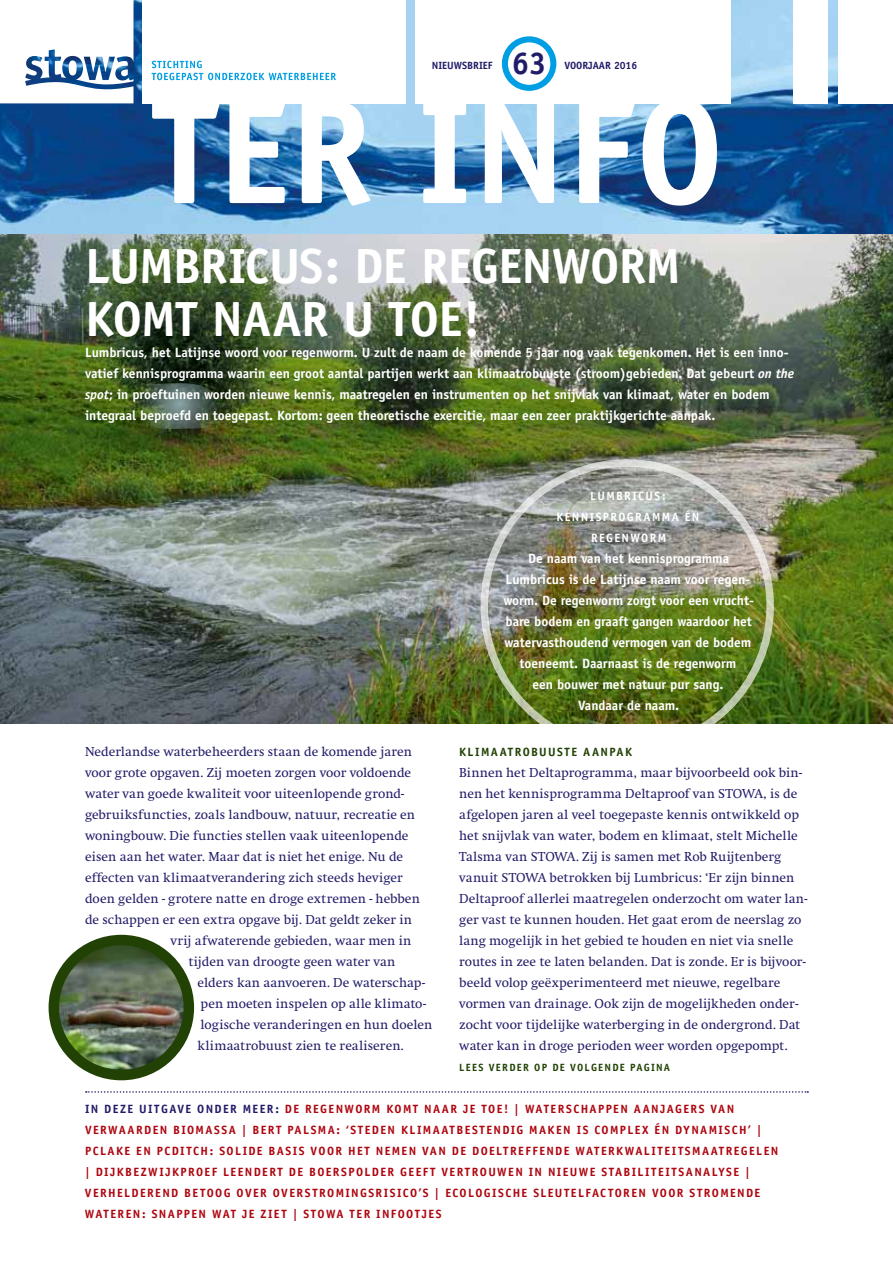
<style>
.page{position:relative;width:893px;height:1263px;background:#fff}
.page>*{position:absolute;margin:0;border:0;box-sizing:border-box;transform-origin:0 0}
.t1{font:700 49.5px "Officina Sans";letter-spacing:-.01em;color:#fff}
.t2{font:700 31.5px "Officina Sans";color:#211c68}
.t3{font:13.5px/21px "Swift";letter-spacing:.005em;color:#211c68}
.t4{font:700 13.5px/21px "Officina Sans";letter-spacing:-.005em;color:#fff;text-align:center}
.t5{font:700 12px "Officina Sans";letter-spacing:.115em;color:#ae050f}
.t6{font:700 12px/21px "Officina Sans";letter-spacing:.115em;color:#fff}
.t7{font:700 12px "Officina Sans";letter-spacing:.11em;color:#214204}
.t8{font:700 12px "Officina Sans";letter-spacing:.125em;color:#211c68}
.t9{font:700 10.5px "Officina Sans";letter-spacing:.12em;color:#214204}
.t10{font:700 10.5px "Officina Sans";letter-spacing:-.005em;color:#211c68}
.s1{font-style:italic}
.s2{color:#211c68}
</style>
<div class="page">
<svg style="left:86px;top:1091px;width:722px;height:2px"></svg>
<img style="left:0;top:234px;width:893px;height:490px">
<img style="left:0;top:0;width:893px;height:234px">
<div style="left:415px;top:0;width:315px;height:103px;background:#fff"></div>
<div style="left:793px;top:0;width:35px;height:103px;background:#fff"></div>
<div style="left:838px;top:0;width:55px;height:103px;background:#fff"></div>
<div style="left:142px;top:0;width:264px;height:103px;background:#fff"></div>
<svg style="left:0;top:0;width:133px;height:103px"></svg>
<div style="left:69px;top:60px;width:8px;height:15px;background:#fff;border-radius:50%"></div>
<svg style="left:152px;top:103px;width:68px;height:100px"></svg>
<svg style="left:229px;top:103px;width:56px;height:100px"></svg>
<svg style="left:302px;top:103px;width:68px;height:103px"></svg>
<svg style="left:423px;top:103px;width:43px;height:100px"></svg>
<svg style="left:485px;top:103px;width:69px;height:100px"></svg>
<svg style="left:579px;top:103px;width:56px;height:100px"></svg>
<svg style="left:643px;top:103px;width:74px;height:103px"></svg>
<div style="left:502px;top:36px;width:54px;height:55px;border:6px solid #009ee3;border-radius:50%"></div>
<svg style="left:152px;top:61px;width:184px;height:19px"></svg>
<img style="left:54px;top:940px;width:135px;height:135px;border-radius:68px">
<div style="left:49px;top:935px;width:145px;height:145px;border:10px solid #214204;border-radius:50%"></div>
<div style="left:480px;top:459px;width:294px;height:294px;border:8px solid #fff;border-radius:50%"></div>
<svg style="left:134px;top:376px;width:89px;height:54px;background:#445741"></svg>
<p class="t10" style="left:432px;top:59px;width:62px">NIEUWSBRIEF</p>
<h2 class="t2" style="left:512px;top:43px;width:36px">63</h2>
<p class="t10" style="left:564px;top:59px;width:74px">voorjaar 2016</p>
<h1 class="t1" style="left:85px;top:236px;width:167px">Lumbricus</h1>
<h1 class="t1" style="left:325px;top:236px;width:228px">: de regenwo</h1>
<h1 class="t1" style="left:619px;top:236px;width:64px">rm</h1>
<h1 class="t1" style="left:85px;top:288px;width:397px">komtnaar utoe!</h1>
<p class="t4" style="left:85px;top:342px;width:710px;text-align:left">Lumbricus, het Latijnse woord voor regenworm. U zult de naam de komende 5 jaar nog vaak tegenkomen. Het is een inno&shy;vatief kennisprogramma waarin een groot aantal partijen werkt aan klimaatrobuuste (stroom)gebieden. Dat gebeurt <span class="s1">on the spot</span>; in proeftuinen worden nieuwe kennis, maatregelen en instrumenten op het snijvlak van klimaat, water en bodem integraal beproefd en toegepast. Kortom: geen theoretische exercitie, maar een zeer praktijkgerichte aanpak.</p>
<p class="t3" style="left:85px;top:741px;width:329px">Nederlandse waterbeheerders staan de komende jaren</p>
<p class="t3" style="left:85px;top:762px;width:328px">voor grote opgaven. Zij moeten zorgen voor voldoende</p>
<p class="t3" style="left:85px;top:783px;width:321px">water van goede kwaliteit voor uiteenlopende grond-</p>
<p class="t3" style="left:85px;top:804px;width:332px">gebruiksfuncties, zoals landbouw, natuur, recreatie en</p>
<p class="t3" style="left:85px;top:825px;width:325px">woningbouw. Die functies stellen vaak uiteenlopende</p>
<p class="t3" style="left:85px;top:846px;width:320px">eisen aan het water. Maar dat is niet het enige. Nu de</p>
<p class="t3" style="left:85px;top:867px;width:319px">effecten van klimaatverandering zich steeds heviger</p>
<p class="t3" style="left:85px;top:888px;width:336px">doen gelden - grotere natte en droge extremen - hebben</p>
<p class="t3" style="left:85px;top:909px;width:329px">de schappen er een extra opgave bij. Dat geldt zeker in</p>
<p class="t3" style="left:171px;top:930px;width:242px">vrij afwaterende gebieden, waar men in</p>
<p class="t3" style="left:189px;top:951px;width:208px">tijden van droogte geen water van</p>
<p class="t3" style="left:198px;top:972px;width:229px">elders kan aanvoeren. De waterschap-</p>
<p class="t3" style="left:201px;top:993px;width:227px">pen moeten inspelen op alle klimato-</p>
<p class="t3" style="left:201px;top:1014px;width:233px">logische veranderingen en hun doelen</p>
<p class="t3" style="left:198px;top:1035px;width:208px">klimaatrobuust zien te realiseren.</p>
<p class="t6" style="left:590px;top:485px;width:51px">Lumbricus</p>
<p class="t6" style="left:662px;top:485px;width:5px">:</p>
<p class="t6" style="left:556px;top:506px;width:24px">kennis</p>
<p class="t6" style="left:591px;top:506px;width:108px;text-indent:12px">programma én regenwo</p>
<p class="t6" style="left:650px;top:527px;width:18px">rm</p>
<p class="t4" style="left:503px;top:548px;width:252px">De naam van het kennisprogramma Lumbricus is de Latijnse naam voor regen&shy;worm. De regenworm zorgt voor een vrucht&shy;bare bodem en graaft gangen waardoor het watervasthoudend vermogen van de bodem toeneemt. Daarnaast is de regenworm<br>een bouwer met natuur pur sang.<br>Vandaar de naam.</p>
<p class="t7" style="left:459px;top:744px;width:41px">Klimaat</p>
<p class="t7" style="left:515px;top:744px;width:34px">robuust</p>
<p class="t7" style="left:571px;top:744px;width:21px">e aan</p>
<p class="t7" style="left:609px;top:744px;width:16px">pak</p>
<p class="t3" style="left:459px;top:762px;width:350px">Binnen het Deltaprogramma, maar bijvoorbeeld ook bin&shy;nen het kennisprogramma Deltaproof van STOWA, is de afgelopen jaren al veel toegepaste kennis ontwikkeld op het snijvlak van water, bodem en klimaat, stelt Michelle Talsma van STOWA. Zij is samen met Rob Ruijtenberg vanuit STOWA betrokken bij Lumbricus: ‘Er zijn binnen Deltaproof allerlei maatregelen onderzocht om water lan&shy;ger vast te kunnen houden. Het gaat erom de neerslag zo lang mogelijk in het gebied te houden en niet via snelle routes in zee te laten belanden. Dat is zonde. Er is bijvoor&shy;beeld volop geëxperimenteerd met nieuwe, regelbare vormen van drainage. Ook zijn de mogelijkheden onder&shy;zocht voor tijdelijke waterberging in de ondergrond. Dat water kan in droge perioden weer worden opgepompt.</p>
<p class="t9" style="left:459px;top:1061px;width:212px">LEE S VERDER OP DE VOLGENDE PAGINA</p>
<p class="t8" style="left:85px;top:1101px;width:62px">In deze uit</p>
<p class="t8" style="left:161px;top:1101px;width:46px">gave ond</p>
<p class="t5" style="left:223px;top:1101px;width:123px"><span class="s2">er meer:</span> De regenwo</p>
<p class="t5" style="left:364px;top:1101px;width:70px">rm komt naa</p>
<p class="t5" style="left:450px;top:1101px;width:125px">r je toe! | Wat erscha</p>
<p class="t5" style="left:598px;top:1101px;width:45px">ppen aan</p>
<p class="t5" style="left:660px;top:1101px;width:59px">jagers van</p>
<p class="t5" style="left:85px;top:1122px;width:33px">verwaa</p>
<p class="t5" style="left:136px;top:1122px;width:78px">rden biomassa</p>
<p class="t5" style="left:242px;top:1122px;width:54px">| Bert Pals</p>
<p class="t5" style="left:318px;top:1122px;width:91px">ma : ‘Steden kli</p>
<p class="t5" style="left:423px;top:1122px;width:19px">maat</p>
<p class="t5" style="left:456px;top:1122px;width:45px">best endi</p>
<p class="t5" style="left:516px;top:1122px;width:210px">g maken is complex én dynamisch</p>
<p class="t5" style="left:748px;top:1122px;width:15px">’ |</p>
<p class="t5" style="left:85px;top:1143px;width:103px">PCLAKE en PCDitch</p>
<p class="t5" style="left:210px;top:1143px;width:18px">: solid</p>
<p class="t5" style="left:257px;top:1143px;width:28px">e basis</p>
<p class="t5" style="left:311px;top:1143px;width:9px">voo</p>
<p class="t5" style="left:336px;top:1143px;width:96px">r het nemen van</p>
<p class="t5" style="left:452px;top:1143px;width:133px">de doeltreff ende wat</p>
<p class="t5" style="left:601px;top:1143px;width:24px">erkwalit</p>
<p class="t5" style="left:664px;top:1143px;width:46px">eitsmaat</p>
<p class="t5" style="left:726px;top:1143px;width:52px">regelen</p>
<p class="t5" style="left:85px;top:1164px;width:65px">| di jkbezwi</p>
<p class="t5" style="left:166px;top:1164px;width:199px">jkproef leendert de boerspold</p>
<p class="t5" style="left:380px;top:1164px;width:110px">er geeft vertrouw</p>
<p class="t5" style="left:508px;top:1164px;width:101px">enin nieuwe sta</p>
<p class="t5" style="left:624px;top:1164px;width:16px">bilit</p>
<p class="t5" style="left:658px;top:1164px;width:16px">eitsanal</p>
<p class="t5" style="left:718px;top:1164px;width:33px">yse |</p>
<p class="t5" style="left:85px;top:1185px;width:124px">Verh elderend betoo</p>
<p class="t5" style="left:224px;top:1185px;width:168px">g over overstromin gsrisico</p>
<p class="t5" style="left:419px;top:1185px;width:35px">’s | Ecolo</p>
<p class="t5" style="left:484px;top:1185px;width:16px">gisch</p>
<p class="t5" style="left:522px;top:1185px;width:65px">e sleut elfacto</p>
<p class="t5" style="left:623px;top:1185px;width:38px">ren voo</p>
<p class="t5" style="left:677px;top:1185px;width:85px">r stromende</p>
<p class="t5" style="left:85px;top:1206px;width:9px">wat</p>
<p class="t5" style="left:111px;top:1206px;width:111px">eren : Snappen wat</p>
<p class="t5" style="left:242px;top:1206px;width:149px">je zi et | STOWA ter Infoot</p>
<p class="t5" style="left:422px;top:1206px;width:21px">jes</p>
</div>
